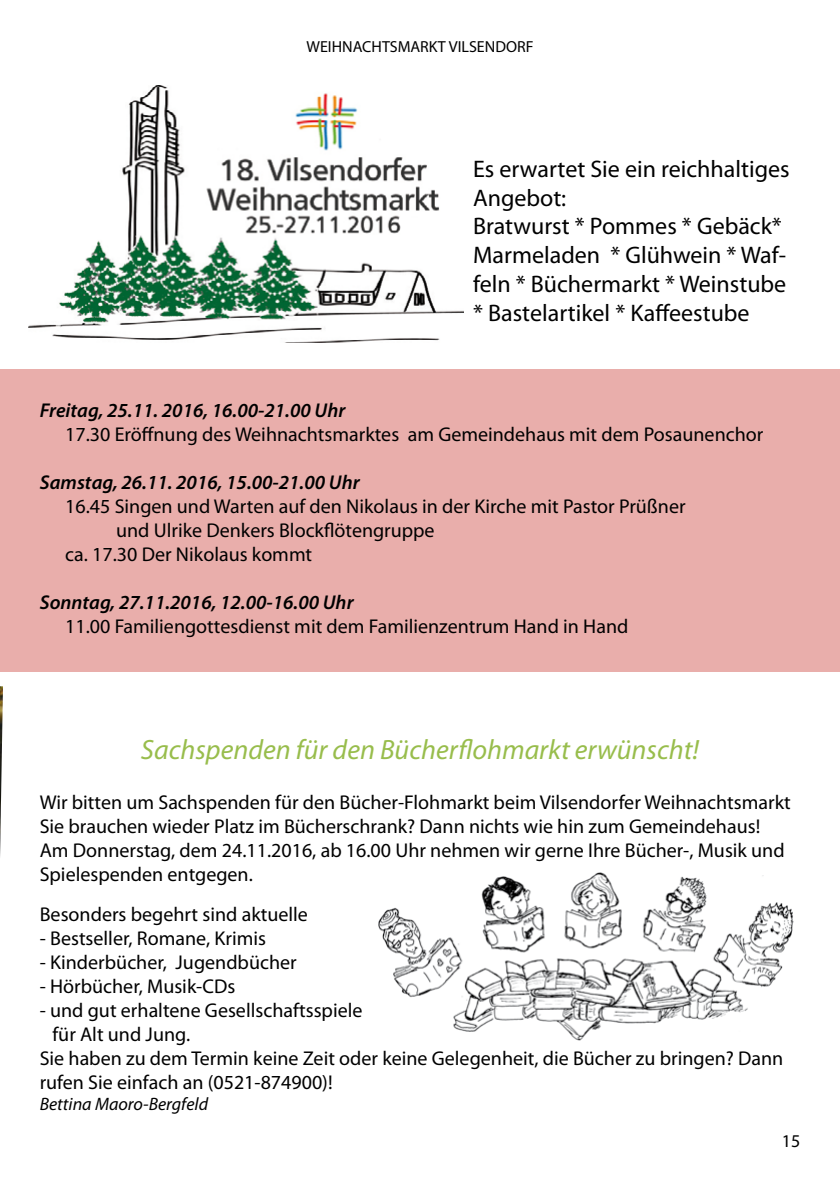
<style>
.page{position:relative;width:840px;height:1191px;background:#fff}
.page>*{position:absolute;margin:0;border:0;box-sizing:border-box;transform-origin:0 0}
.t1{font:italic 28px "Myriad Pro";color:#98bd4c}
.t2{font:24px/28.8px "Myriad Pro";color:#000}
.t3{font:20px/24px "Myriad Pro";color:#000}
.t4{font:italic 600 20px "Myriad Pro";color:#000}
.t5{font:italic 18px "Myriad Pro";color:#000}
.t6{font:18px "Myriad Pro";color:#000}
.t7{font:16px "Myriad Pro";color:#000}
</style>
<div class="page">
<img style="left:0;top:686px;width:3px;height:170px">
<div style="left:0;top:369px;width:839px;height:302px;background:#e9aeab"></div>
<img style="left:378px;top:872px;width:416px;height:169px">
<img style="left:28px;top:85px;width:435px;height:257px">
<p class="t7" style="left:306px;top:36px;width:228px">WEIHNACHTSMARKT VILSENDORF</p>
<p class="t2" style="left:473px;top:154px;width:318px">Es erwartet Sie ein reichhaltiges<br>Angebot:<br>Bratwurst * Pommes * Gebäck*<br>Marmeladen * Glühwein * Waf&shy;feln * Büchermarkt * Weinstube * Bastelartikel * Kaffeestube</p>
<p class="t4" style="left:40px;top:398px;width:307px">Freitag, 25.11. 2016, 16.00-21.00 Uhr</p>
<p class="t3" style="left:65px;top:422px;width:699px">17.30 Eröffnung des Weihnachtsmarktes am Gemeindehaus mit dem Posaunenchor</p>
<p class="t4" style="left:40px;top:470px;width:321px">Samstag, 26.11. 2016, 15.00-21.00 Uhr</p>
<p class="t3" style="left:65px;top:494px;width:621px">16.45 Singen und Warten auf den Nikolaus in der Kirche mit Pastor Prüßner</p>
<p class="t3" style="left:116px;top:518px;width:320px">und Ulrike Denkers Blockflötengruppe</p>
<p class="t3" style="left:65px;top:542px;width:248px">ca. 17.30 Der Nikolaus kommt</p>
<p class="t4" style="left:40px;top:590px;width:315px">Sonntag, 27.11.2016, 12.00-16.00 Uhr</p>
<p class="t3" style="left:65px;top:614px;width:564px">11.00 Familiengottesdienst mit dem Familienzentrum Hand in Hand</p>
<h1 class="t1" style="left:141px;top:732px;width:559px">Sachspenden für den Bücherflohmarkt erwünscht!</h1>
<p class="t3" style="left:40px;top:789px;width:752px">Wir bitten um Sachspenden für den Bücher-Flohmarkt beim Vilsendorfer Weihnachtsmarkt Sie brauchen wieder Platz im Bücherschrank? Dann nichts wie hin zum Gemeindehaus!<br>Am Donnerstag, dem 24.11.2016, ab 16.00 Uhr nehmen wir gerne Ihre Bücher-, Musik und Spielespenden entgegen.</p>
<p class="t3" style="left:40px;top:901px;width:269px">Besonders begehrt sind aktuelle</p>
<p class="t3" style="left:40px;top:925px;width:228px">- Bestseller, Romane, Krimis</p>
<p class="t3" style="left:40px;top:949px;width:258px">- Kinderbücher, Jugendbücher</p>
<p class="t3" style="left:40px;top:973px;width:197px">- Hörbücher, Musik-CDs</p>
<p class="t3" style="left:40px;top:997px;width:324px">- und gut erhaltene Gesellschaftsspiele</p>
<p class="t3" style="left:52px;top:1021px;width:139px">für Alt und Jung.</p>
<p class="t3" style="left:40px;top:1045px;width:744px">Sie haben zu dem Termin keine Zeit oder keine Gelegenheit, die Bücher zu bringen? Dann</p>
<p class="t3" style="left:40px;top:1069px;width:294px">rufen Sie einfach an (0521-874900)!</p>
<p class="t5" style="left:40px;top:1093px;width:170px">Bettina Maoro-Bergfeld</p>
<p class="t6" style="left:781px;top:1130px;width:20px">15</p>
</div>
